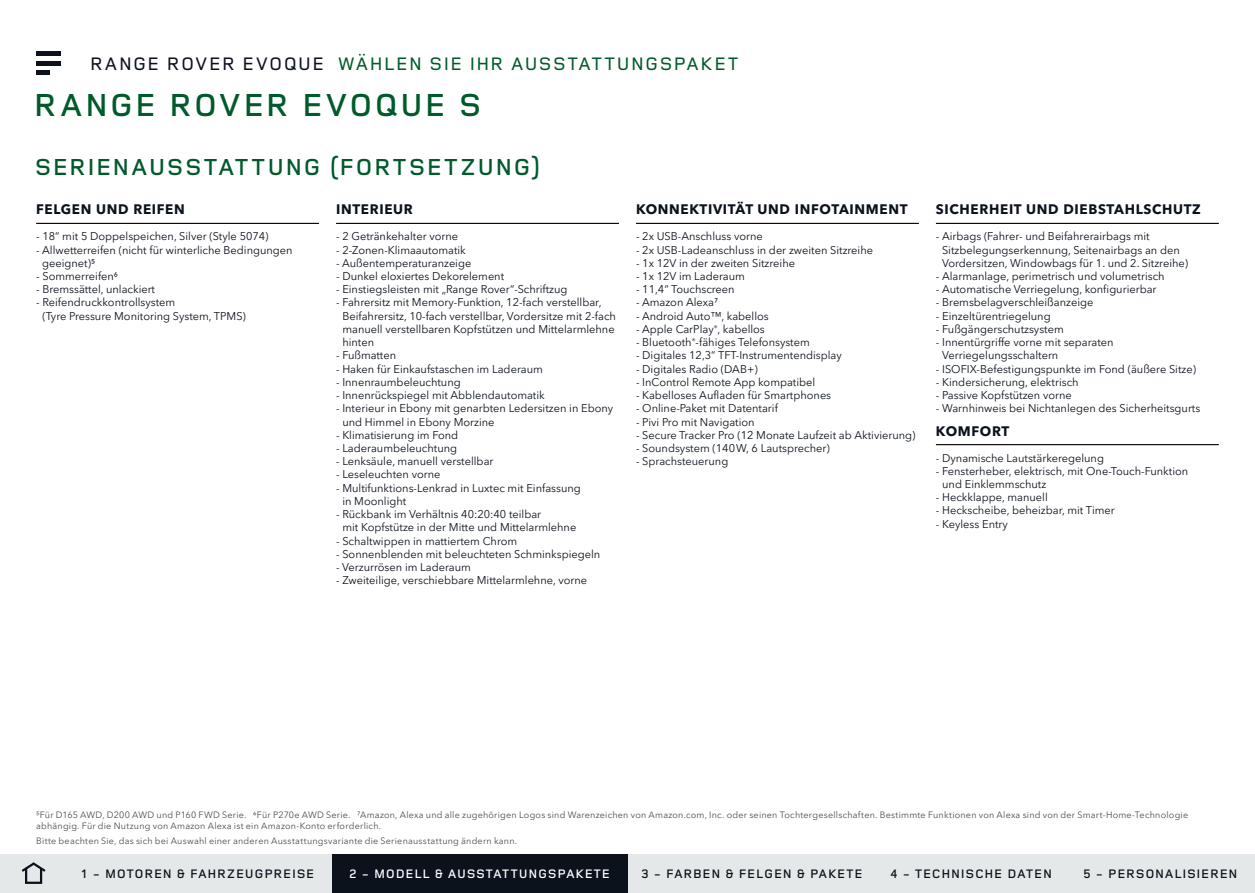
<style>
.page{position:relative;width:1255px;height:893px;background:#fff}
.page>*{position:absolute;margin:0;border:0;box-sizing:border-box;transform-origin:0 0}
.t1{font:600 33px "Land Rover Wide";letter-spacing:-.005em;color:#005a2b}
.t2{font:600 24px "Land Rover Wide";color:#005a2b}
.t3{font:500 18.75px "Land Rover Wide";color:#005a2b}
.t4{font:700 13.5px "Avenir Next W1 G";letter-spacing:.05em;color:#0c121c}
.t5{font:600 12.75px "Land Rover Wide";color:#0c121c}
.t6{font:600 12.75px "Land Rover Wide";color:#fff}
.t7{font:10.95px/13.2px "Avenir Next W1 G";color:#0c121c}
.t8{font:9px/10.8px "Avenir Next W1 G";letter-spacing:.025em;color:#4a4f54}
.s1{color:#0c121c}
</style>
<div class="page">
<svg style="left:36px;top:55px;width:24px;height:16px"></svg>
<hr style="left:36px;top:51px;width:24px;height:4px;background:#0c121c">
<hr style="left:36px;top:61px;width:24px;height:4px;background:#0c121c">
<hr style="left:36px;top:71px;width:14px;height:4px;background:#0c121c">
<div style="left:0;top:855px;width:64px;height:38px;background:#e4e8e8"></div>
<svg style="left:21px;top:862px;width:25px;height:11px"></svg>
<div style="left:25px;top:867px;width:17px;height:17px;border:2px solid #0c121c"></div>
<div style="left:64px;top:855px;width:268px;height:38px;background:#e4e8e8"></div>
<div style="left:627px;top:855px;width:249px;height:38px;background:#e4e8e8"></div>
<div style="left:876px;top:855px;width:189px;height:38px;background:#e4e8e8"></div>
<div style="left:1065px;top:855px;width:189px;height:38px;background:#e4e8e8"></div>
<div style="left:332px;top:855px;width:295px;height:38px;background:#0c121c"></div>
<hr style="left:36px;top:223px;width:283px;height:1px;background:#000">
<hr style="left:336px;top:223px;width:283px;height:1px;background:#000">
<hr style="left:636px;top:223px;width:282px;height:1px;background:#000">
<hr style="left:935px;top:223px;width:283px;height:1px;background:#000">
<hr style="left:935px;top:444px;width:283px;height:1px;background:#000">
<h3 class="t3" style="left:89px;top:50px;width:651px"><span class="s1">RANGE ROVER EVOQUE</span> WÄHLEN SIE IHR AUSSTATTUNGSPAKET</h3>
<h1 class="t1" style="left:33px;top:82px;width:451px">RANGE ROVER EVOQUE S</h1>
<h2 class="t2" style="left:34px;top:150px;width:508px">SERIENAUSSTATTUNG (FORTSETZUNG)</h2>
<p class="t4" style="left:36px;top:199px;width:150px">FELGEN UND REIFEN</p>
<p class="t7" style="left:36px;top:229px;width:234px">- 18“ mit 5 Doppelspeichen, Silver (Style 5074)</p>
<p class="t7" style="left:42px;top:242px;width:252px;text-indent:-6px">- Allwetterreifen (nicht für winterliche Bedingungen geeignet)5</p>
<p class="t7" style="left:36px;top:269px;width:83px">- Sommerreifen6</p>
<p class="t7" style="left:36px;top:282px;width:120px">- Bremssättel, unlackiert</p>
<p class="t7" style="left:42px;top:295px;width:205px;text-indent:-6px">- Reifendruckkontrollsystem<br>(Tyre Pressure Monitoring System, TPMS)</p>
<p class="t4" style="left:336px;top:199px;width:78px">INTERIEUR</p>
<p class="t7" style="left:336px;top:229px;width:124px">- 2 Getränkehalter vorne</p>
<p class="t7" style="left:336px;top:242px;width:131px">- 2-Zonen-Klimaautomatik</p>
<p class="t7" style="left:336px;top:255px;width:137px">- Außentemperaturanzeige</p>
<p class="t7" style="left:336px;top:269px;width:170px">- Dunkel eloxiertes Dekorelement</p>
<p class="t7" style="left:336px;top:282px;width:233px">- Einstiegsleisten mit „Range Rover“-Schriftzug</p>
<p class="t7" style="left:342px;top:295px;width:275px;text-indent:-6px">- Fahrersitz mit Memory-Funktion, 12-fach verstellbar, Beifahrersitz, 10-fach verstellbar, Vordersitze mit 2-fach manuell verstellbaren Kopfstützen und Mittelarmlehne hinten</p>
<p class="t7" style="left:336px;top:348px;width:62px">- Fußmatten</p>
<p class="t7" style="left:336px;top:361px;width:208px">- Haken für Einkaufstaschen im Laderaum</p>
<p class="t7" style="left:336px;top:374px;width:126px">- Innenraumbeleuchtung</p>
<p class="t7" style="left:336px;top:388px;width:210px">- Innenrückspiegel mit Abblendautomatik</p>
<p class="t7" style="left:342px;top:401px;width:272px;text-indent:-6px">- Interieur in Ebony mit genarbten Ledersitzen in Ebony und Himmel in Ebony Morzine</p>
<p class="t7" style="left:336px;top:427px;width:124px">- Klimatisierung im Fond</p>
<p class="t7" style="left:336px;top:441px;width:123px">- Laderaumbeleuchtung</p>
<p class="t7" style="left:336px;top:454px;width:159px">- Lenksäule, manuell verstellbar</p>
<p class="t7" style="left:336px;top:467px;width:106px">- Leseleuchten vorne</p>
<p class="t7" style="left:342px;top:480px;width:240px;text-indent:-6px">- Multifunktions-Lenkrad in Luxtec mit Einfassung in Moonlight</p>
<p class="t7" style="left:342px;top:507px;width:235px;text-indent:-6px">- Rückbank im Verhältnis 40:20:40 teilbar<br>mit Kopfstütze in der Mitte und Mittelarmlehne</p>
<p class="t7" style="left:336px;top:533px;width:183px">- Schaltwippen in mattiertem Chrom</p>
<p class="t7" style="left:336px;top:546px;width:266px">- Sonnenblenden mit beleuchteten Schminkspiegeln</p>
<p class="t7" style="left:336px;top:560px;width:136px">- Verzurrösen im Laderaum</p>
<p class="t7" style="left:336px;top:573px;width:253px">- Zweiteilige, verschiebbare Mittelarmlehne, vorne</p>
<p class="t4" style="left:636px;top:199px;width:273px">KONNEKTIVITÄT UND INFOTAINMENT</p>
<p class="t7" style="left:636px;top:229px;width:128px">- 2x USB-Anschluss vorne</p>
<p class="t7" style="left:636px;top:242px;width:238px">- 2x USB-Ladeanschluss in der zweiten Sitzreihe</p>
<p class="t7" style="left:636px;top:255px;width:160px">- 1x 12V in der zweiten Sitzreihe</p>
<p class="t7" style="left:636px;top:269px;width:110px">- 1x 12V im Laderaum</p>
<p class="t7" style="left:636px;top:282px;width:100px">- 11,4“ Touchscreen</p>
<p class="t7" style="left:636px;top:295px;width:84px">- Amazon Alexa7</p>
<p class="t7" style="left:636px;top:308px;width:134px">- Android Auto™, kabellos</p>
<p class="t7" style="left:636px;top:321px;width:130px">- Apple CarPlay<sup>®</sup>, kabellos</p>
<p class="t7" style="left:636px;top:335px;width:175px">- Bluetooth<sup>®</sup>-fähiges Telefonsystem</p>
<p class="t7" style="left:636px;top:348px;width:207px">- Digitales 12,3“ TFT-Instrumentendisplay</p>
<p class="t7" style="left:636px;top:361px;width:123px">- Digitales Radio (DAB+)</p>
<p class="t7" style="left:636px;top:374px;width:181px">- InControl Remote App kompatibel</p>
<p class="t7" style="left:636px;top:388px;width:197px">- Kabelloses Aufladen für Smartphones</p>
<p class="t7" style="left:636px;top:401px;width:143px">- Online-Paket mit Datentarif</p>
<p class="t7" style="left:636px;top:414px;width:120px">- Pivi Pro mit Navigation</p>
<p class="t7" style="left:636px;top:427px;width:281px">- Secure Tracker Pro (12 Monate Laufzeit ab Aktivierung)</p>
<p class="t7" style="left:636px;top:441px;width:195px">- Soundsystem (140W, 6 Lautsprecher)</p>
<p class="t7" style="left:636px;top:454px;width:94px">- Sprachsteuerung</p>
<p class="t4" style="left:935px;top:199px;width:266px">SICHERHEIT UND DIEBSTAHLSCHUTZ</p>
<p class="t7" style="left:942px;top:229px;width:248px;text-indent:-6px">- Airbags (Fahrer- und Beifahrerairbags mit<br>Sitzbelegungserkennung, Seitenairbags an den<br>Vordersitzen, Windowbags für 1. und 2. Sitzreihe)</p>
<p class="t7" style="left:935px;top:269px;width:230px">- Alarmanlage, perimetrisch und volumetrisch</p>
<p class="t7" style="left:935px;top:282px;width:222px">- Automatische Verriegelung, konfigurierbar</p>
<p class="t7" style="left:935px;top:295px;width:159px">- Bremsbelagverschleißanzeige</p>
<p class="t7" style="left:935px;top:308px;width:116px">- Einzeltürentriegelung</p>
<p class="t7" style="left:935px;top:321px;width:129px">- Fußgängerschutzsystem</p>
<p class="t7" style="left:942px;top:335px;width:173px;text-indent:-6px">- Innentürgriffe vorne mit separaten<br>Verriegelungsschaltern</p>
<p class="t7" style="left:935px;top:361px;width:261px">- ISOFIX-Befestigungspunkte im Fond (äußere Sitze)</p>
<p class="t7" style="left:935px;top:374px;width:144px">- Kindersicherung, elektrisch</p>
<p class="t7" style="left:935px;top:388px;width:137px">- Passive Kopfstützen vorne</p>
<p class="t7" style="left:935px;top:401px;width:266px">- Warnhinweis bei Nichtanlegen des Sicherheitsgurts</p>
<p class="t4" style="left:935px;top:420px;width:75px">KOMFORT</p>
<p class="t7" style="left:935px;top:450px;width:169px">- Dynamische Lautstärkeregelung</p>
<p class="t7" style="left:942px;top:463px;width:247px;text-indent:-6px">- Fensterheber, elektrisch, mit One-Touch-Funktion und Einklemmschutz</p>
<p class="t7" style="left:935px;top:490px;width:113px">- Heckklappe, manuell</p>
<p class="t7" style="left:935px;top:503px;width:180px">- Heckscheibe, beheizbar, mit Timer</p>
<p class="t7" style="left:935px;top:516px;width:73px">- Keyless Entry</p>
<p class="t8" style="left:36px;top:809px;width:1153px">5Für D165 AWD, D200 AWD und P160 FWD Serie. 6Für P270e AWD Serie. 7Amazon, Alexa und alle zugehörigen Logos sind Warenzeichen von Amazon.com, Inc. oder seinen Tochtergesellschaften. Bestimmte Funktionen von Alexa sind von der Smart-Home-Technologie abhängig. Für die Nutzung von Amazon Alexa ist ein Amazon-Konto erforderlich.</p>
<p class="t8" style="left:36px;top:835px;width:482px">Bitte beachten Sie, das sich bei Auswahl einer anderen Ausstattungsvariante die Serienausstattung ändern kann.</p>
<p class="t5" style="left:81px;top:865px;width:235px">1 - MOTOREN &amp; FAHRZEUGPREISE</p>
<p class="t6" style="left:349px;top:865px;width:263px">2 - MODELL &amp; AUSSTATTUNGSPAKETE</p>
<p class="t5" style="left:640px;top:865px;width:224px">3 - FARBEN &amp; FELGEN &amp; PAKETE</p>
<p class="t5" style="left:889px;top:865px;width:164px">4 - TECHNISCHE DATEN</p>
<p class="t5" style="left:1082px;top:865px;width:156px">5 - PERSONALISIEREN</p>
</div>
